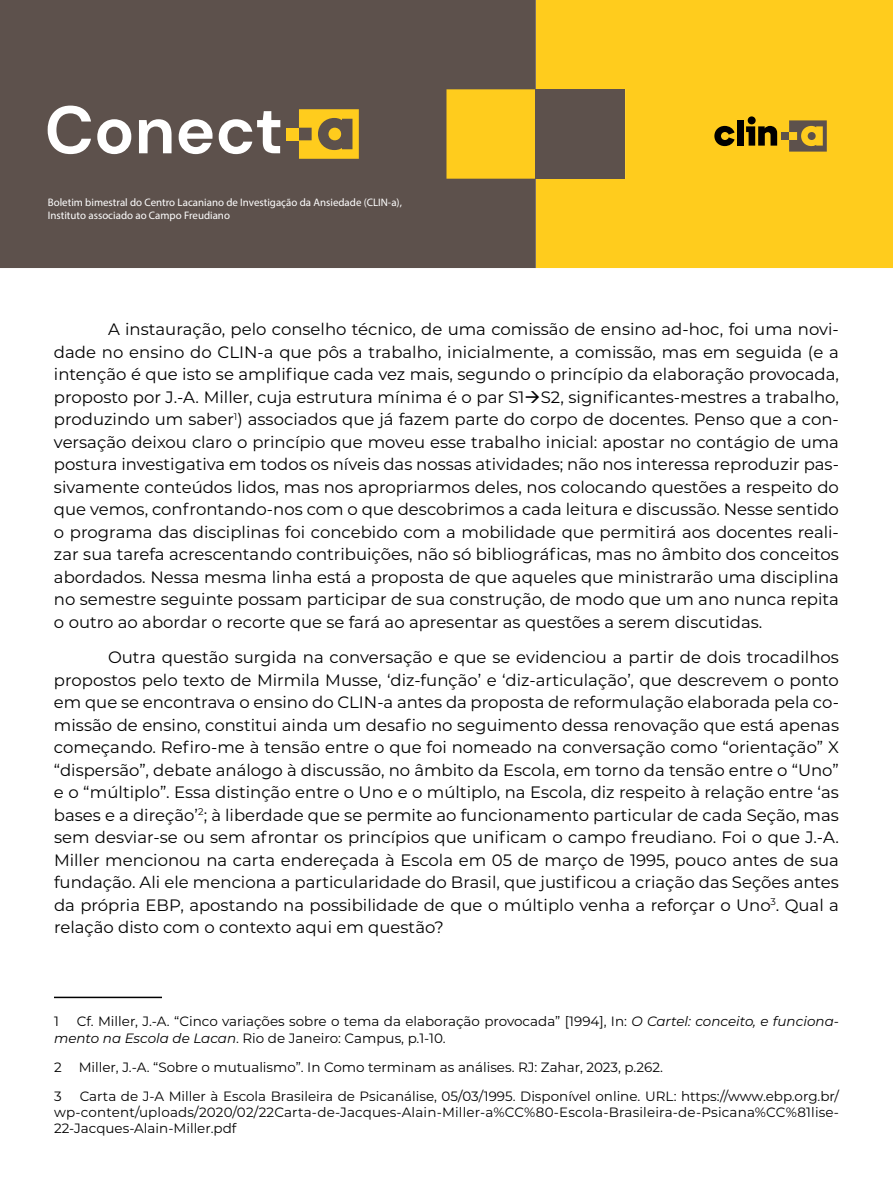
<style>
.page{position:relative;width:893px;height:1187px;background:#fff}
.page>*{position:absolute;margin:0;border:0;box-sizing:border-box;transform-origin:0 0}
.t1{font:700 67.05px "DM Sans";color:#fff}
.t2{font:16.5px/22.5px "Montserrat";color:#000;text-align:justify}
.t3{font:13.5px/16.2px "Montserrat";color:#000}
.t4{font:10.95px/13px "Myriad Pro";color:#fff}
.s1{font-style:italic}
</style>
<div class="page">
<div style="left:536px;top:0;width:357px;height:268px;background:#ffcc1d"></div>
<div style="left:536px;top:89px;width:89px;height:90px;background:#5d514c"></div>
<div style="left:0;top:0;width:536px;height:268px;background:#5d514c"></div>
<div style="left:737px;top:120px;width:6px;height:26px;background:#000"></div>
<svg style="left:789px;top:120px;width:38px;height:32px"></svg>
<div style="left:781px;top:132px;width:8px;height:8px;background:#5d514c"></div>
<svg style="left:746px;top:126px;width:31px;height:20px"></svg>
<div style="left:748px;top:116px;width:8px;height:8px;background:#000;border-radius:50%"></div>
<svg style="left:714px;top:126px;width:21px;height:20px"></svg>
<svg style="left:299px;top:109px;width:60px;height:50px;background:#c6a12d"></svg>
<div style="left:286px;top:128px;width:13px;height:12px;background:#ffcc1d"></div>
<hr style="left:54px;top:996px;width:108px;height:2px;background:#000">
<h1 class="t1" style="left:45px;top:88px;width:240px">Conect</h1>
<p class="t4" style="left:48px;top:195px;width:356px">Boletim bimestral do Centro Lacaniano de Investigação da Ansiedade (CLIN-a),<br>Instituto associado ao Campo Freudiano</p>
<p class="t2" style="left:54px;top:317px;width:786px;text-indent:54px">A instauração, pelo conselho técnico, de uma comissão de ensino ad-hoc, foi uma novi&shy;dade no ensino do CLIN-a que pôs a trabalho, inicialmente, a comissão, mas em seguida (e a intenção é que isto se amplifique cada vez mais, segundo o princípio da elaboração provocada, proposto por J.-A. Miller, cuja estrutura mínima é o par S1→S2, significantes-mestres a trabalho, produzindo um saber<sup>1</sup>) associados que já fazem parte do corpo de docentes. Penso que a con&shy;versação deixou claro o princípio que moveu esse trabalho inicial: apostar no contágio de uma postura investigativa em todos os níveis das nossas atividades; não nos interessa reproduzir pas&shy;sivamente conteúdos lidos, mas nos apropriarmos deles, nos colocando questões a respeito do que vemos, confrontando-nos com o que descobrimos a cada leitura e discussão. Nesse sentido o programa das disciplinas foi concebido com a mobilidade que permitirá aos docentes reali&shy;zar sua tarefa acrescentando contribuições, não só bibliográficas, mas no âmbito dos conceitos abordados. Nessa mesma linha está a proposta de que aqueles que ministrarão uma disciplina no semestre seguinte possam participar de sua construção, de modo que um ano nunca repita o outro ao abordar o recorte que se fará ao apresentar as questões a serem discutidas.</p>
<p class="t2" style="left:54px;top:645px;width:786px;text-indent:54px">Outra questão surgida na conversação e que se evidenciou a partir de dois trocadilhos propostos pelo texto de Mirmila Musse, ‘diz-função’ e ‘diz-articulação’, que descrevem o ponto em que se encontrava o ensino do CLIN-a antes da proposta de reformulação elaborada pela co&shy;missão de ensino, constitui ainda um desafio no seguimento dessa renovação que está apenas começando. Refiro-me à tensão entre o que foi nomeado na conversação como “orientação” X “dispersão”, debate análogo à discussão, no âmbito da Escola, em torno da tensão entre o “Uno” e o “múltiplo”. Essa distinção entre o Uno e o múltiplo, na Escola, diz respeito à relação entre ‘as bases e a direção’<sup>2</sup>; à liberdade que se permite ao funcionamento particular de cada Seção, mas sem desviar-se ou sem afrontar os princípios que unificam o campo freudiano. Foi o que J.-A.<br>Miller mencionou na carta endereçada à Escola em 05 de março de 1995, pouco antes de sua fundação. Ali ele menciona a particularidade do Brasil, que justificou a criação das Seções antes da própria EBP, apostando na possibilidade de que o múltiplo venha a reforçar o Uno<sup>3</sup>. Qual a relação disto com o contexto aqui em questão?</p>
<p class="t3" style="left:54px;top:1012px;width:786px;text-indent:23px">Cf. Miller, J.-A. “Cinco variações sobre o tema da elaboração provocada” [1994], In: <span class="s1">O Cartel: conceito, e funciona&shy;mento na Escola de Lacan</span>. Rio de Janeiro: Campus, p.1-10.</p>
<p class="t3" style="left:54px;top:1058px;width:9px">2</p>
<p class="t3" style="left:79px;top:1058px;width:586px">Miller, J.-A. “Sobre o mutualismo”. In Como terminam as análises. RJ: Zahar, 2023, p.262.</p>
<p class="t3" style="left:54px;top:1087px;width:9px">3</p>
<p class="t3" style="left:54px;top:1012px;width:6px">1</p>
<p class="t3" style="left:54px;top:1087px;width:786px;text-align:justify;text-indent:26px">Carta de J-A Miller à Escola Brasileira de Psicanálise, 05/03/1995. Disponível online. URL: https://www.ebp.org.br/ wp-content/uploads/2020/02/22Carta-de-Jacques-Alain-Miller-a%CC%80-Escola-Brasileira-de-Psicana%CC%81lise-22-Jacques-Alain-Miller.pdf</p>
</div>
